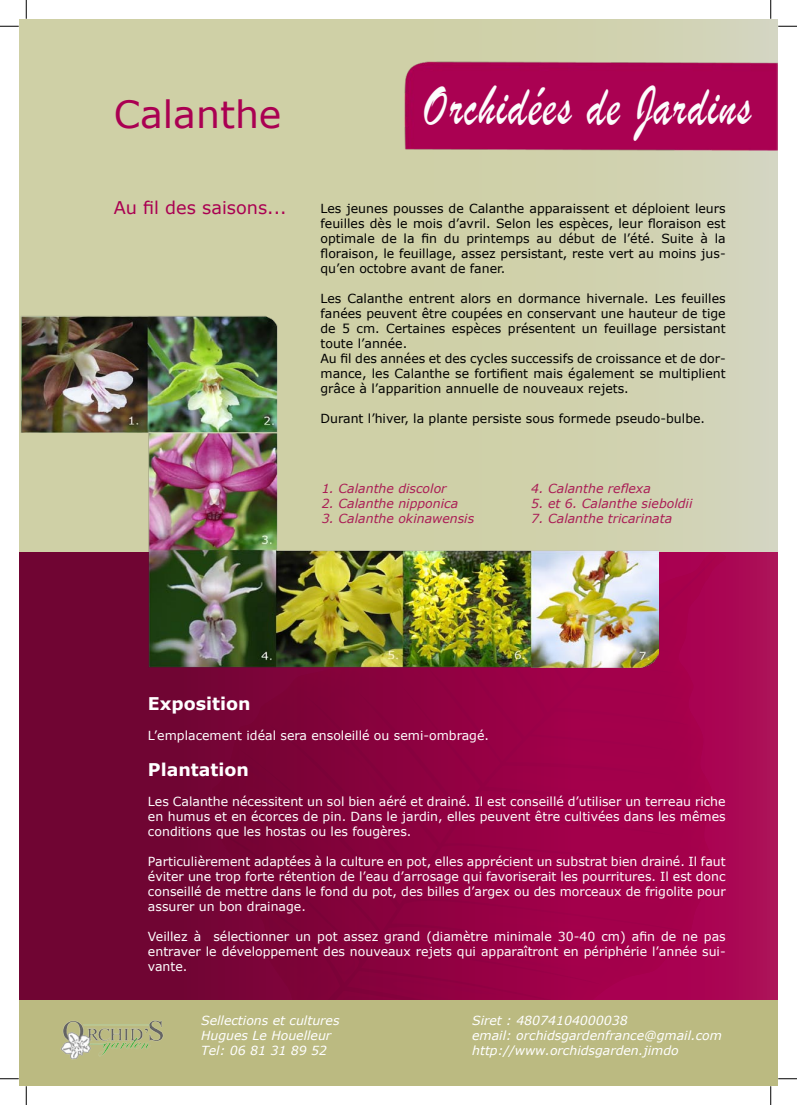
<style>
.page{position:relative;width:797px;height:1105px;background:#fff}
.page>*{position:absolute;margin:0;border:0;box-sizing:border-box;transform-origin:0 0}
.t1{font:60.25px "Brush Script";letter-spacing:.03em;color:#fcfcfc;scale:.75 1}
.t2{font:37.5px "Verdana";color:#aa0052}
.t3{font:700 17.5px "Verdana";color:#fff}
.t4{font:17.5px "Verdana";color:#aa0052}
.t5{font:12.5px/15px "Verdana";color:#fff;text-align:justify}
.t6{font:12.5px/15px "Verdana";color:#000;text-align:justify}
.t7{font:italic 12.5px/15px "Verdana";color:#fff}
.t8{font:italic 12.5px "Verdana";color:#aa1d55}
</style>
<div class="page">
<svg style="left:19px;top:552px;width:758px;height:448px;background:#7f073c"></svg>
<svg style="left:211px;top:552px;width:516px;height:448px;background:#9d044b"></svg>
<div style="left:212px;top:668px;width:12px;height:235px;background:#750436"></div>
<svg style="left:224px;top:555px;width:493px;height:445px;background:#970146"></svg>
<img style="left:304px;top:971px;width:34px;height:29px">
<div style="left:268px;top:933px;width:54px;height:40px;background:#7c0337"></div>
<img style="left:323px;top:933px;width:34px;height:42px">
<img style="left:319px;top:996px;width:35px;height:4px">
<img style="left:238px;top:760px;width:54px;height:43px">
<img style="left:240px;top:827px;width:2px;height:18px">
<img style="left:318px;top:720px;width:14px;height:66px">
<div style="left:319px;top:783px;width:111px;height:108px;background:#8b013f"></div>
<img style="left:354px;top:975px;width:147px;height:25px">
<img style="left:374px;top:930px;width:197px;height:41px">
<img style="left:611px;top:939px;width:9px;height:7px">
<img style="left:489px;top:802px;width:179px;height:19px">
<img style="left:347px;top:668px;width:51px;height:29px">
<img style="left:376px;top:668px;width:15px;height:12px">
<img style="left:454px;top:855px;width:155px;height:17px">
<img style="left:416px;top:908px;width:184px;height:22px">
<div style="left:265px;top:912px;width:96px;height:21px;background:#7e0238"></div>
<img style="left:242px;top:786px;width:142px;height:126px">
<img style="left:438px;top:880px;width:230px;height:24px">
<img style="left:332px;top:697px;width:118px;height:129px">
<div style="left:384px;top:700px;width:82px;height:88px;background:#8c013f"></div>
<svg style="left:398px;top:702px;width:10px;height:11px"></svg>
<img style="left:404px;top:932px;width:207px;height:36px">
<div style="left:553px;top:719px;width:132px;height:22px;background:#a3004b"></div>
<div style="left:532px;top:746px;width:150px;height:21px;background:#a3004b"></div>
<div style="left:510px;top:773px;width:167px;height:19px;background:#a3004b"></div>
<img style="left:530px;top:668px;width:16px;height:25px">
<div style="left:459px;top:668px;width:71px;height:47px;background:#980045"></div>
<div style="left:416px;top:690px;width:62px;height:65px;background:#910142"></div>
<img style="left:399px;top:668px;width:35px;height:30px">
<div style="left:19px;top:19px;width:758px;height:533px;background:linear-gradient(to right,#cecfa0,#d1d3b6)"></div>
<div style="left:19px;top:1000px;width:758px;height:86px;background:#bbba81"></div>
<div style="left:404px;top:62px;width:373px;height:88px;background:#aa0152"></div>
<img style="left:19px;top:314px;width:639px;height:354px">
<img style="left:60px;top:1020px;width:104px;height:40px">
<svg style="left:0;top:25px;width:19px;height:2px"></svg>
<svg style="left:778px;top:25px;width:19px;height:2px"></svg>
<svg style="left:0;top:1078px;width:19px;height:1px"></svg>
<svg style="left:778px;top:1078px;width:19px;height:1px"></svg>
<svg style="left:25px;top:0;width:2px;height:19px"></svg>
<svg style="left:25px;top:1086px;width:2px;height:19px"></svg>
<svg style="left:770px;top:0;width:1px;height:19px"></svg>
<svg style="left:770px;top:1086px;width:1px;height:19px"></svg>
<h2 class="t2" style="left:114px;top:88px;width:169px">Calanthe</h2>
<h1 class="t1" style="left:422px;top:69px;width:440px">Orchidées de Jardins</h1>
<h3 class="t4" style="left:114px;top:196px;width:174px">Au fil des saisons...</h3>
<p class="t6" style="left:320px;top:201px;width:407px">Les jeunes pousses de Calanthe apparaissent et déploient leurs feuilles dès le mois d’avril. Selon les espèces, leur floraison est optimale de la fin du printemps au début de l’été. Suite à la floraison, le feuillage, assez persistant, reste vert au moins jus&shy;qu’en octobre avant de faner.</p>
<p class="t6" style="left:320px;top:291px;width:406px;text-align:left">Les Calanthe entrent alors en dormance hivernale. Les feuilles fanées peuvent être coupées en conservant une hauteur de tige de 5 cm. Certaines espèces présentent un feuillage persistant toute l’année.<br>Au fil des années et des cycles successifs de croissance et de dor&shy;mance, les Calanthe se fortifient mais également se multiplient grâce à l’apparition annuelle de nouveaux rejets.</p>
<p class="t6" style="left:320px;top:411px;width:386px">Durant l’hiver, la plante persiste sous formede pseudo-bulbe.</p>
<p class="t8" style="left:322px;top:481px;width:126px">1. Calanthe discolor</p>
<p class="t8" style="left:322px;top:496px;width:138px">2. Calanthe nipponica</p>
<p class="t8" style="left:322px;top:511px;width:154px">3. Calanthe okinawensis</p>
<p class="t8" style="left:531px;top:481px;width:121px">4. Calanthe reflexa</p>
<p class="t8" style="left:531px;top:496px;width:163px">5. et 6. Calanthe sieboldii</p>
<p class="t8" style="left:531px;top:511px;width:143px">7. Calanthe tricarinata</p>
<h3 class="t3" style="left:148px;top:692px;width:104px">Exposition</h3>
<p class="t5" style="left:148px;top:728px;width:342px">L’emplacement idéal sera ensoleillé ou semi-ombragé.</p>
<h3 class="t3" style="left:148px;top:758px;width:103px">Plantation</h3>
<p class="t5" style="left:148px;top:794px;width:579px">Les Calanthe nécessitent un sol bien aéré et drainé. Il est conseillé d’utiliser un terreau riche en humus et en écorces de pin. Dans le jardin, elles peuvent être cultivées dans les mêmes conditions que les hostas ou les fougères.</p>
<p class="t5" style="left:148px;top:854px;width:579px">Particulièrement adaptées à la culture en pot, elles apprécient un substrat bien drainé. Il faut éviter une trop forte rétention de l’eau d’arrosage qui favoriserait les pourritures. Il est donc conseillé de mettre dans le fond du pot, des billes d’argex ou des morceaux de frigolite pour assurer un bon drainage.</p>
<p class="t5" style="left:148px;top:929px;width:579px">Veillez à sélectionner un pot assez grand (diamètre minimale 30-40 cm) afin de ne pas entraver le développement des nouveaux rejets qui apparaîtront en périphérie l’année sui&shy;vante.</p>
<p class="t7" style="left:201px;top:1013px;width:140px">Sellections et cultures<br>Hugues Le Houelleur<br>Tel: 06 81 31 89 52</p>
<p class="t7" style="left:472px;top:1013px;width:251px">Siret : 48074104000038<br>email: orchidsgardenfrance@gmail.com http://www.orchidsgarden.jimdo</p>
</div>
